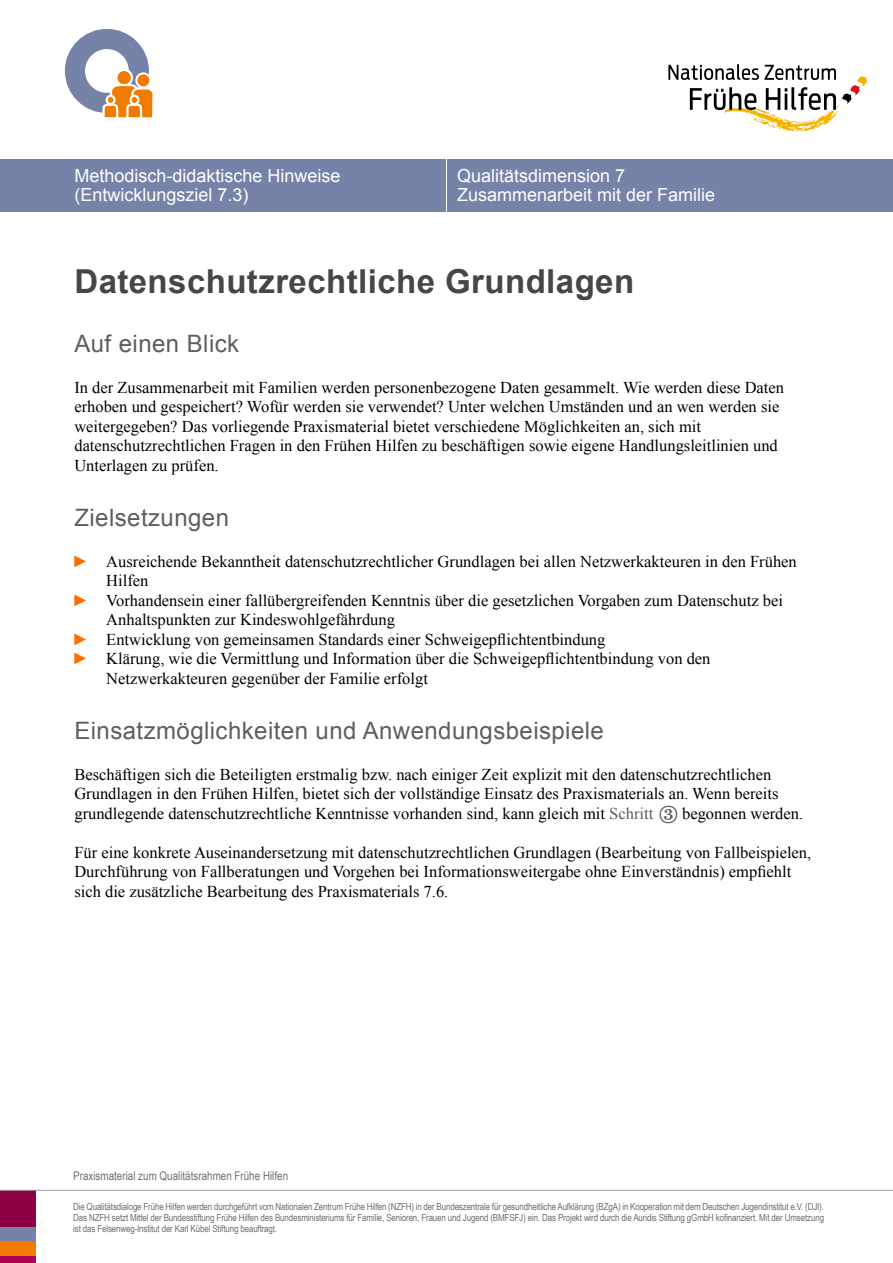
<style>
.page{position:relative;width:893px;height:1263px;background:#fff}
.page>*{position:absolute;margin:0;border:0;box-sizing:border-box;transform-origin:0 0}
.t1{font:700 33px "Arial";letter-spacing:.015em;color:#464646}
.t2{font:24px "Arial";letter-spacing:.02em;color:#5e5e5e}
.Leitsystem-Kopf{font:18px/19.5px "Arial";color:#fff}
.p_Fließtext{font:16.5px/19.5px "Times New Roman";color:#000}
.t3{font:12px "Arial Narrow";color:#6f6f6e}
.t4{font:9.75px/11.2px "Arial Narrow";letter-spacing:-.015em;color:#6f6f6e;text-align:justify}
.s1{font-family:"Arial Narrow";color:#ff6d00}
.s2{color:#5e5e5e}
.s3{font-family:"Abril Text Lt";font-size:28.2px;color:#5e5e5e}
</style>
<div class="page">
<div style="left:0;top:1255px;width:35px;height:8px;background:#b10057"></div>
<div style="left:0;top:1191px;width:35px;height:36px;background:#8d0044"></div>
<div style="left:0;top:1227px;width:35px;height:14px;background:#7782a8"></div>
<div style="left:0;top:1241px;width:35px;height:14px;background:#ef7c00"></div>
<div style="left:0;top:159px;width:893px;height:53px;background:#7782a8"></div>
<hr style="left:446px;top:147px;width:1px;height:74px;background:#fff">
<hr style="left:0;top:1190px;width:893px;height:1px;background:#9c9d9d">
<div style="left:65px;top:29px;width:84px;height:84px;border:20px solid #7682a7;border-radius:50%"></div>
<div style="left:116px;top:70px;width:16px;height:15px;background:#ef7c00;border-radius:50%"></div>
<div style="left:115px;top:69px;width:18px;height:18px;border:2px solid #fff;border-radius:50%"></div>
<div style="left:136px;top:73px;width:14px;height:14px;background:#ef7c00;border-radius:50%"></div>
<div style="left:135px;top:72px;width:16px;height:16px;border:2px solid #fff;border-radius:50%"></div>
<svg style="left:101px;top:82px;width:52px;height:36px"></svg>
<svg style="left:668px;top:64px;width:199px;height:68px"></svg>
<p class="Leitsystem-Kopf" style="left:74px;top:166px;width:268px">Methodisch-didaktische Hinweise (Entwicklungsziel 7.3)</p>
<p class="Leitsystem-Kopf" style="left:457px;top:166px;width:170px">Qualitätsdimension 7</p>
<p class="Leitsystem-Kopf" style="left:457px;top:185px;width:260px">Zusammenarbeit mit der Familie</p>
<h1 class="t1" style="left:74px;top:260px;width:561px">Datenschutzrechtliche Grundlagen</h1>
<h2 class="t2" style="left:74px;top:328px;width:166px">Auf einen Blick</h2>
<p class="p_Fließtext" style="left:74px;top:377px;width:711px">In der Zusammenarbeit mit Familien werden personenbezogene Daten gesammelt. Wie werden diese Daten erhoben und gespeichert? Wofür werden sie verwendet? Unter welchen Umständen und an wen werden sie weitergegeben? Das vorliegende Praxismaterial bietet verschiedene Möglichkeiten an, sich mit datenschutzrechtlichen Fragen in den Frühen Hilfen zu beschäftigen sowie eigene Handlungsleitlinien und Unterlagen zu prüfen.</p>
<h2 class="t2" style="left:74px;top:502px;width:156px">Zielsetzungen</h2>
<p class="p_Fließtext" style="left:106px;top:551px;width:692px;text-indent:-32px"><span class="s1">►</span> Ausreichende Bekanntheit datenschutzrechtlicher Grundlagen bei allen Netzwerkakteuren in den Frühen<br>Hilfen</p>
<p class="p_Fließtext" style="left:106px;top:590px;width:678px;text-indent:-32px"><span class="s1">►</span> Vorhandensein einer fallübergreifenden Kenntnis über die gesetzlichen Vorgaben zum Datenschutz bei<br>Anhaltspunkten zur Kindeswohlgefährdung</p>
<p class="p_Fließtext" style="left:74px;top:629px;width:532px"><span class="s1">►</span> Entwicklung von gemeinsamen Standards einer Schweigepflichtentbindung</p>
<p class="p_Fließtext" style="left:106px;top:649px;width:606px;text-indent:-32px"><span class="s1">►</span> Klärung, wie die Vermittlung und Information über die Schweigepflichtentbindung von den<br>Netzwerkakteuren gegenüber der Familie erfolgt</p>
<h2 class="t2" style="left:74px;top:715px;width:531px">Einsatzmöglichkeiten und Anwendungsbeispiele</h2>
<p class="p_Fließtext" style="left:74px;top:764px;width:730px">Beschäftigen sich die Beteiligten erstmalig bzw. nach einiger Zeit explizit mit den datenschutzrechtlichen<br>Grundlagen in den Frühen Hilfen, bietet sich der vollständige Einsatz des Praxismaterials an. Wenn bereits grundlegende datenschutzrechtliche Kenntnisse vorhanden sind, kann gleich mit <span class="s2">Schritt</span> <span class="s3">3</span> begonnen werden.</p>
<p class="p_Fließtext" style="left:74px;top:842px;width:738px">Für eine konkrete Auseinandersetzung mit datenschutzrechtlichen Grundlagen (Bearbeitung von Fallbeispielen,<br>Durchführung von Fallberatungen und Vorgehen bei Informationsweitergabe ohne Einverständnis) empfiehlt sich die zusätzliche Bearbeitung des Praxismaterials 7.6.</p>
<p class="t3" style="left:73px;top:1166px;width:216px">Praxismaterial zum Qualitätsrahmen Frühe Hilfen</p>
<p class="t4" style="left:73px;top:1200px;width:752px">Die Qualitätsdialoge Frühe Hilfen werden durchgeführt vom Nationalen Zentrum Frühe Hilfen (NZFH) in der Bundeszentrale für gesundheitliche Aufklärung (BZgA) in Kooperation mit dem Deutschen Jugendinstitut e.V. (DJI).<br>Das NZFH setzt Mittel der Bundesstiftung Frühe Hilfen des Bundesministeriums für Familie, Senioren, Frauen und Jugend (BMFSFJ) ein. Das Projekt wird durch die Auridis Stiftung gGmbH kofinanziert. Mit der Umsetzung ist das Felsenweg-Institut der Karl Kübel Stiftung beauftragt.</p>
</div>
